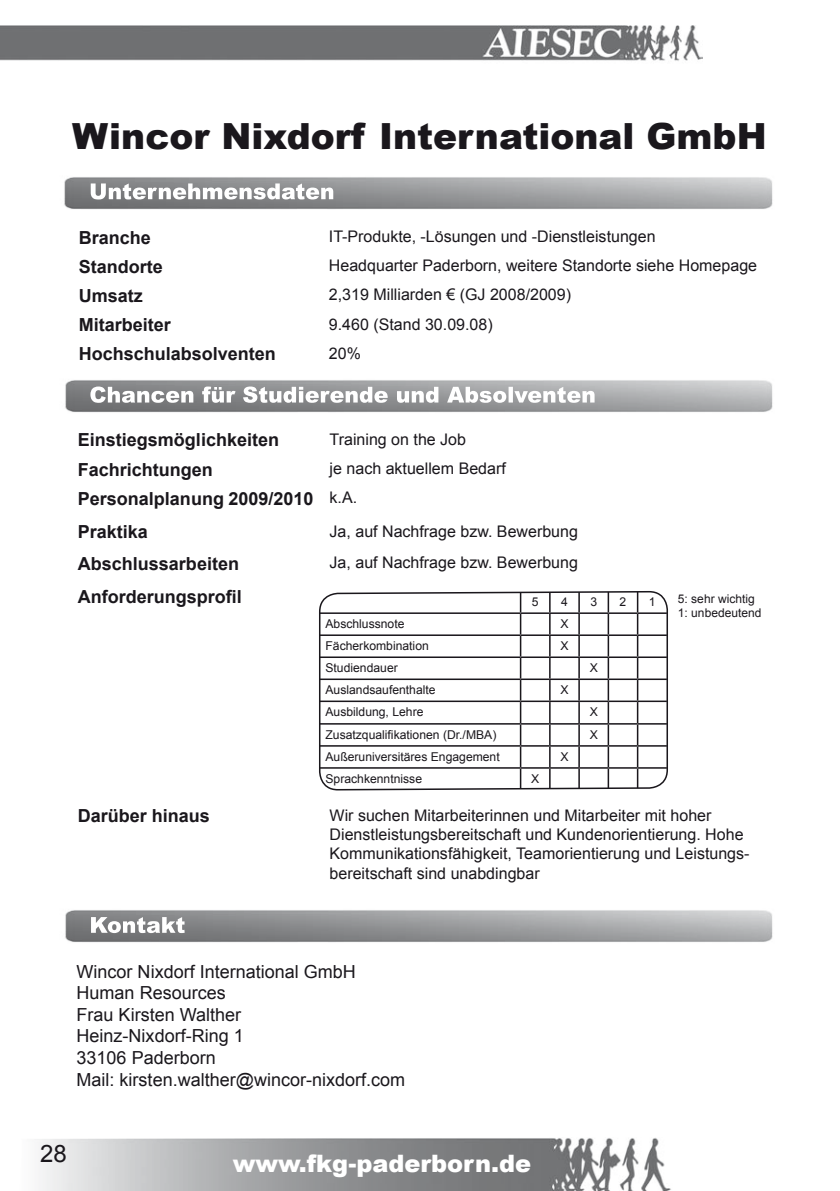
<style>
.page{position:relative;width:840px;height:1191px;background:#fff}
.page>*{position:absolute;margin:0;border:0;box-sizing:border-box;transform-origin:0 0}
.t1{font:900 36px "Arial";color:#1a171c}
.t2{font:900 24px "Arial";color:#fff}
.t3{font:24px "Arial";color:#1a171c}
.t4{font:700 18px/33.8px "Arial";color:#1a171c}
.t5{font:18px/21.6px "Arial";color:#1a171c}
.t6{font:16px/19.2px "Arial";color:#1a171c}
.t7{font:12.2px "Arial";color:#1a171c}
.t8{font:12px/14.4px "Arial";color:#1a171c}
.s1{font-weight:400;font-size:16px}
</style>
<div class="page">
<img style="left:0;top:26px;width:702px;height:35px">
<img style="left:35px;top:1138px;width:636px;height:53px">
<img style="left:64px;top:177px;width:709px;height:32px">
<img style="left:91px;top:183px;width:242px;height:16px">
<img style="left:65px;top:380px;width:708px;height:33px">
<img style="left:90px;top:386px;width:504px;height:17px">
<img style="left:65px;top:910px;width:708px;height:33px">
<img style="left:91px;top:917px;width:93px;height:16px">
<svg style="left:319px;top:591px;width:349px;height:199px"></svg>
<h1 class="t1" style="left:72px;top:110px;width:695px">Wincor Nixdorf International GmbH</h1>
<p class="t4" style="left:79px;top:221px;width:74px">Branche</p>
<p class="t6" style="left:329px;top:227px;width:328px">IT-Produkte, -Lösungen und -Dienstleistungen</p>
<p class="t4" style="left:79px;top:250px;width:86px">Standorte</p>
<p class="t6" style="left:329px;top:256px;width:429px">Headquarter Paderborn, weitere Standorte siehe Homepage</p>
<p class="t4" style="left:79px;top:279px;width:66px">Umsatz</p>
<p class="t6" style="left:329px;top:285px;width:243px">2,319 Milliarden € (GJ 2008/2009)</p>
<p class="t4" style="left:79px;top:308px;width:94px">Mitarbeiter</p>
<p class="t6" style="left:329px;top:314px;width:165px">9.460 (Stand 30.09.08)</p>
<p class="t4" style="left:79px;top:337px;width:199px">Hochschulabsolventen</p>
<p class="t6" style="left:329px;top:344px;width:34px">20%</p>
<p class="t4" style="left:78px;top:424px;width:203px">Einstiegsmöglichkeiten</p>
<p class="t6" style="left:329px;top:430px;width:138px">Training on the Job</p>
<p class="t4" style="left:78px;top:453px;width:137px">Fachrichtungen</p>
<p class="t6" style="left:329px;top:459px;width:178px">je nach aktuellem Bedarf</p>
<p class="t4" style="left:78px;top:482px;width:281px">Personalplanung 2009 /2010 <span class="s1">k.A.<br></span>Praktika</p>
<p class="t6" style="left:329px;top:522px;width:250px">Ja, auf Nachfrage bzw. Bewerbung</p>
<p class="t4" style="left:78px;top:547px;width:163px">Abschlussarbeiten</p>
<p class="t6" style="left:329px;top:553px;width:250px">Ja, auf Nachfrage bzw. Bewerbung</p>
<p class="t4" style="left:78px;top:580px;width:165px">Anforderungsprofil</p>
<p class="t7" style="left:531px;top:594px;width:8px">5</p>
<p class="t7" style="left:560px;top:594px;width:8px">4</p>
<p class="t7" style="left:590px;top:594px;width:8px">3</p>
<p class="t7" style="left:619px;top:594px;width:8px">2</p>
<p class="t7" style="left:648px;top:594px;width:8px">1</p>
<p class="t7" style="left:325px;top:616px;width:80px">Abschlussnote</p>
<p class="t7" style="left:560px;top:616px;width:10px">X</p>
<p class="t7" style="left:325px;top:638px;width:105px">Fächerkombination</p>
<p class="t7" style="left:560px;top:638px;width:10px">X</p>
<p class="t7" style="left:325px;top:660px;width:74px">Studiendauer</p>
<p class="t7" style="left:589px;top:660px;width:10px">X</p>
<p class="t7" style="left:325px;top:682px;width:112px">Auslandsaufenthalte</p>
<p class="t7" style="left:560px;top:682px;width:10px">X</p>
<p class="t7" style="left:325px;top:704px;width:99px">Ausbildung, Lehre</p>
<p class="t7" style="left:589px;top:704px;width:10px">X</p>
<p class="t7" style="left:325px;top:726px;width:172px">Zusatzqualifikationen (Dr./MBA)</p>
<p class="t7" style="left:589px;top:726px;width:10px">X</p>
<p class="t7" style="left:325px;top:748px;width:176px">Außeruniversitäres Engagement</p>
<p class="t7" style="left:560px;top:748px;width:10px">X</p>
<p class="t7" style="left:325px;top:770px;width:98px">Sprachkenntnisse</p>
<p class="t7" style="left:531px;top:770px;width:10px">X</p>
<p class="t8" style="left:677px;top:591px;width:85px">5: sehr wichtig<br>1: unbedeutend</p>
<p class="t4" style="left:78px;top:800px;width:134px">Darüber hinaus</p>
<p class="t6" style="left:329px;top:806px;width:421px">Wir suchen Mitarbeiterinnen und Mitarbeiter mit hoher Dienstleistungsbereitschaft und Kundenorientierung. Hohe Kommunikationsfähigkeit, Teamorientierung und Leistungs&shy;bereitschaft sind unabdingbar</p>
<p class="t5" style="left:77px;top:960px;width:330px">Wincor Nixdorf International GmbH<br>Human Resources<br>Frau Kirsten Walther<br>Heinz-Nixdorf-Ring 1<br>33106 Paderborn<br>Mail: kirsten.walther@wincor-nixdorf.com</p>
<h2 class="t3" style="left:40px;top:1137px;width:28px">28</h2>
<h2 class="t2" style="left:232px;top:1146px;width:300px">www.fkg-paderborn.de</h2>
</div>
